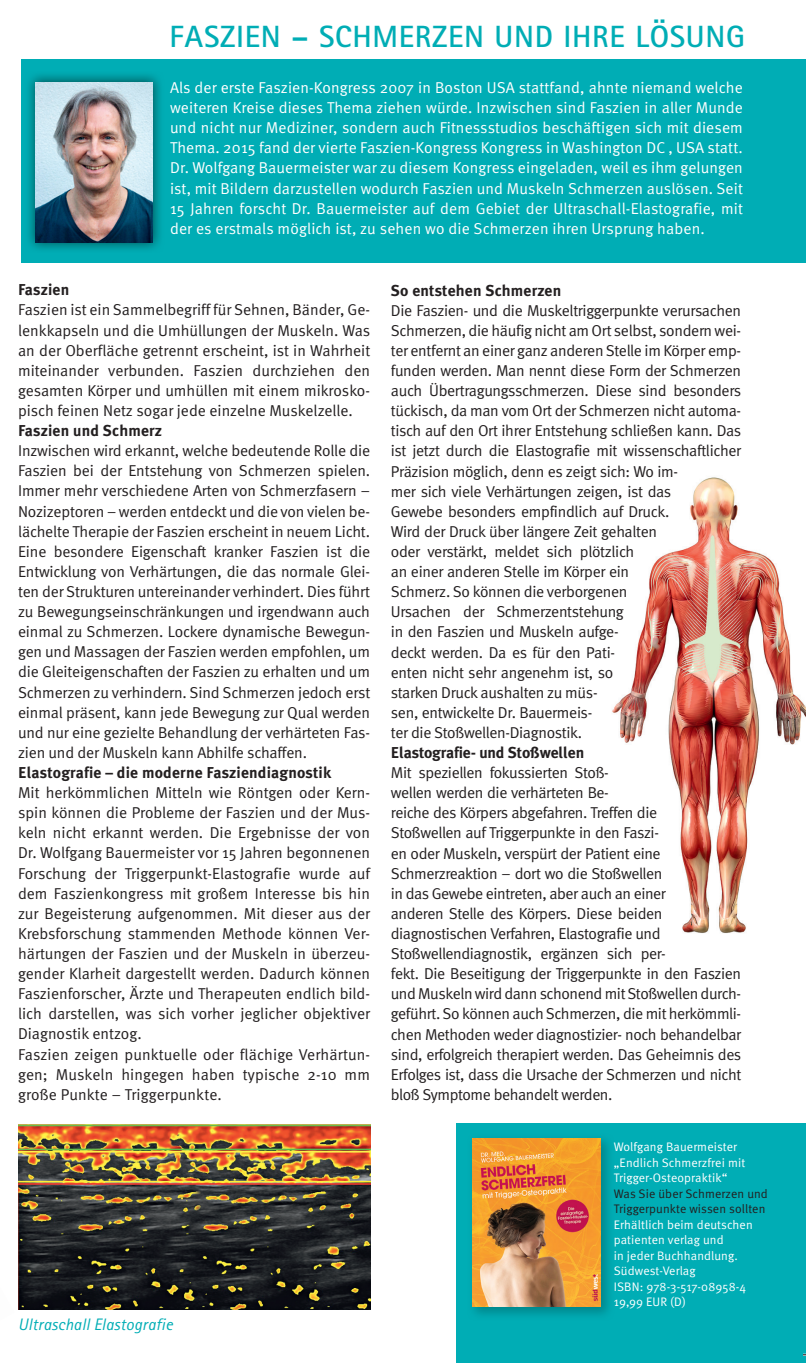
<style>
.page{position:relative;width:806px;height:1363px;background:#fff}
.page>*{position:absolute;margin:0;border:0;box-sizing:border-box;transform-origin:0 0}
.t1{font:700 30.8px "Rotis Sans Serif";letter-spacing:.025em;color:#00adb5}
.t2{font:italic 16.62px "Rotis Sans Serif";letter-spacing:.01em;color:#00adb5}
.t3{font:15.75px/20.1px "Meta Normal";letter-spacing:-.02em;color:#231f20;text-align:justify}
.t4{font:15.75px/20.1px "Meta Normal";color:#231f20}
.t5{font:15.75px/20.1px "Meta Normal";letter-spacing:.01em;color:#fff;text-align:justify}
.t6{font:700 15.75px "Meta Plus";letter-spacing:.01em;color:#231f20}
.t7{font:700 15.75px "Meta Plus";letter-spacing:-.01em;color:#231f20}
.t8{font:12.25px/15.4px "Meta Normal";letter-spacing:.01em;color:#fff}
.t9{font:12.25px/15.4px "Meta Normal";letter-spacing:.01em;color:#231f20}
</style>
<div class="page">
<div style="left:456px;top:1123px;width:350px;height:239px;background:#00adb5"></div>
<div style="left:21px;top:60px;width:785px;height:203px;background:#00adb5"></div>
<img style="left:28px;top:74px;width:132px;height:176px">
<img style="left:35px;top:82px;width:118px;height:160px">
<img style="left:612px;top:477px;width:194px;height:456px">
<img style="left:472px;top:1138px;width:137px;height:177px">
<img style="left:472px;top:1138px;width:128px;height:167px">
<img style="left:18px;top:1124px;width:352px;height:185px">
<h1 class="t1" style="left:170px;top:17px;width:576px">FASZIEN – SCHMERZEN UND IHRE LÖSUNG</h1>
<p class="t5" style="left:170px;top:77px;width:574px">Als der erste Faszien-Kongress 2007 in Boston USA stattfand, ahnte niemand welche weiteren Kreise dieses Thema ziehen würde. Inzwischen sind Faszien in aller Munde und nicht nur Mediziner, sondern auch Fitnessstudios beschäftigen sich mit diesem Thema. 2015 fand der vierte Faszien-Kongress Kongress in Washington DC , USA statt.<br>Dr. Wolfgang Bauermeister war zu diesem Kongress eingeladen, weil es ihm gelungen ist, mit Bildern darzustellen wodurch Faszien und Muskeln Schmerzen auslösen. Seit 15 Jahren forscht Dr. Bauermeister auf dem Gebiet der Ultraschall-Elastografie, mit der es erstmals möglich ist, zu sehen wo die Schmerzen ihren Ursprung haben.</p>
<p class="t6" style="left:18px;top:281px;width:53px">Faszien</p>
<p class="t3" style="left:18px;top:300px;width:353px">Faszien ist ein Sammelbegriff für Sehnen, Bänder, Ge&shy;lenkkapseln und die Umhüllungen der Muskeln. Was an der Oberfläche getrennt erscheint, ist in Wahrheit miteinander verbunden. Faszien durchziehen den gesamten Körper und umhüllen mit einem mikrosko&shy;pisch feinen Netz sogar jede einzelne Muskelzelle.</p>
<p class="t6" style="left:18px;top:421px;width:145px">Faszien und Schmerz</p>
<p class="t3" style="left:18px;top:440px;width:353px">Inzwischen wird erkannt, welche bedeutende Rolle die Faszien bei der Entstehung von Schmerzen spielen.<br>Immer mehr verschiedene Arten von Schmerzfasern – Nozizeptoren – werden entdeckt und die von vielen be&shy;lächelte Therapie der Faszien erscheint in neuem Licht.<br>Eine besondere Eigenschaft kranker Faszien ist die Entwicklung von Verhärtungen, die das normale Glei&shy;ten der Strukturen untereinander verhindert. Dies führt zu Bewegungseinschränkungen und irgendwann auch einmal zu Schmerzen. Lockere dynamische Bewegun&shy;gen und Massagen der Faszien werden empfohlen, um die Gleiteigenschaften der Faszien zu erhalten und um Schmerzen zu verhindern. Sind Schmerzen jedoch erst einmal präsent, kann jede Bewegung zur Qual werden und nur eine gezielte Behandlung der verhärteten Fas&shy;zien und der Muskeln kann Abhilfe schaffen.</p>
<p class="t6" style="left:18px;top:763px;width:314px">Elastografie – die moderne Fasziendiagnostik</p>
<p class="t4" style="left:18px;top:782px;width:353px">Mit herkömmlichen Mitteln wie Röntgen oder Kern&shy;spin können die Probleme der Faszien und der Mus&shy;keln nicht erkannt werden. Die Ergebnisse der von Dr. Wolfgang Bauermeister vor 15 Jahren begonnenen Forschung der Triggerpunkt-Elastografie wurde auf dem Faszienkongress mit großem Interesse bis hin zur Begeisterung aufgenommen. Mit dieser aus der Krebsforschung stammenden Methode können Ver&shy;härtungen der Faszien und der Muskeln in überzeu&shy;gender Klarheit dargestellt werden. Dadurch können Faszienforscher, Ärzte und Therapeuten endlich bild&shy;lich darstellen, was sich vorher jeglicher objektiver Diagnostik entzog.<br>Faszien zeigen punktuelle oder flächige Verhärtun&shy;gen; Muskeln hingegen haben typische 2-10 mm große Punkte – Triggerpunkte.</p>
<p class="t2" style="left:18px;top:1314px;width:156px">Ultraschall Elastografie</p>
<p class="t6" style="left:391px;top:281px;width:172px">So entstehen Schmerzen</p>
<p class="t3" style="left:391px;top:300px;width:352px;text-align:left">Die Faszien- und die Muskeltriggerpunkte verursachen Schmerzen, die häufig nicht am Ort selbst, sondern wei&shy;ter entfernt an einer ganz anderen Stelle im Körper emp&shy;funden werden. Man nennt diese Form der Schmerzen auch Übertragungsschmerzen. Diese sind besonders tückisch, da man vom Ort der Schmerzen nicht automa&shy;tisch auf den Ort ihrer Entstehung schließen kann. Das ist jetzt durch die Elastografie mit wissenschaftlicher Präzision möglich, denn es zeigt sich: Wo im-<br>mer sich viele Verhärtungen zeigen, ist das<br>Gewebe besonders empfindlich auf Druck.<br>Wird der Druck über längere Zeit gehalten<br>oder verstärkt, meldet sich plötzlich<br>an einer anderen Stelle im Körper ein<br>Schmerz. So können die verborgenen<br>Ursachen der Schmerzentstehung<br>in den Faszien und Muskeln aufge-<br>deckt werden. Da es für den Pati-<br>enten nicht sehr angenehm ist, so<br>starken Druck aushalten zu müs-<br>sen, entwickelte Dr. Bauermeis-<br>ter die Stoßwellen-Diagnostik.</p>
<p class="t7" style="left:391px;top:743px;width:195px">Elastografie- und Stoßwellen</p>
<p class="t3" style="left:391px;top:762px;width:352px;text-align:left">Mit speziellen fokussierten Stoß-<br>wellen werden die verhärteten Be-<br>reiche des Körpers abgefahren. Treffen die<br>Stoßwellen auf Triggerpunkte in den Faszi-<br>en oder Muskeln, verspürt der Patient eine Schmerzreaktion – dort wo die Stoßwellen<br>in das Gewebe eintreten, aber auch an einer<br>anderen Stelle des Körpers. Diese beiden diagnostischen Verfahren, Elastografie und Stoßwellendiagnostik, ergänzen sich per-<br>fekt. Die Beseitigung der Triggerpunkte in den Faszien und Muskeln wird dann schonend mit Stoßwellen durch&shy;geführt. So können auch Schmerzen, die mit herkömmli&shy;chen Methoden weder diagnostizier- noch behandelbar sind, erfolgreich therapiert werden. Das Geheimnis des Erfolges ist, dass die Ursache der Schmerzen und nicht bloß Symptome behandelt werden.</p>
<p class="t8" style="left:614px;top:1139px;width:133px">Wolfgang Bauermeister „Endlich Schmerzfrei mit<br>Trigger-Osteopraktik“</p>
<p class="t9" style="left:614px;top:1185px;width:156px">Was Sie über Schmerzen und<br>Triggerpunkte wissen sollten</p>
<p class="t8" style="left:614px;top:1216px;width:140px">Erhältlich beim deutschen patienten verlag und<br>in jeder Buchhandlung.<br>Südwest-Verlag<br>ISBN: 978-3-517-08958-4<br>19,99 EUR (D)</p>
</div>
